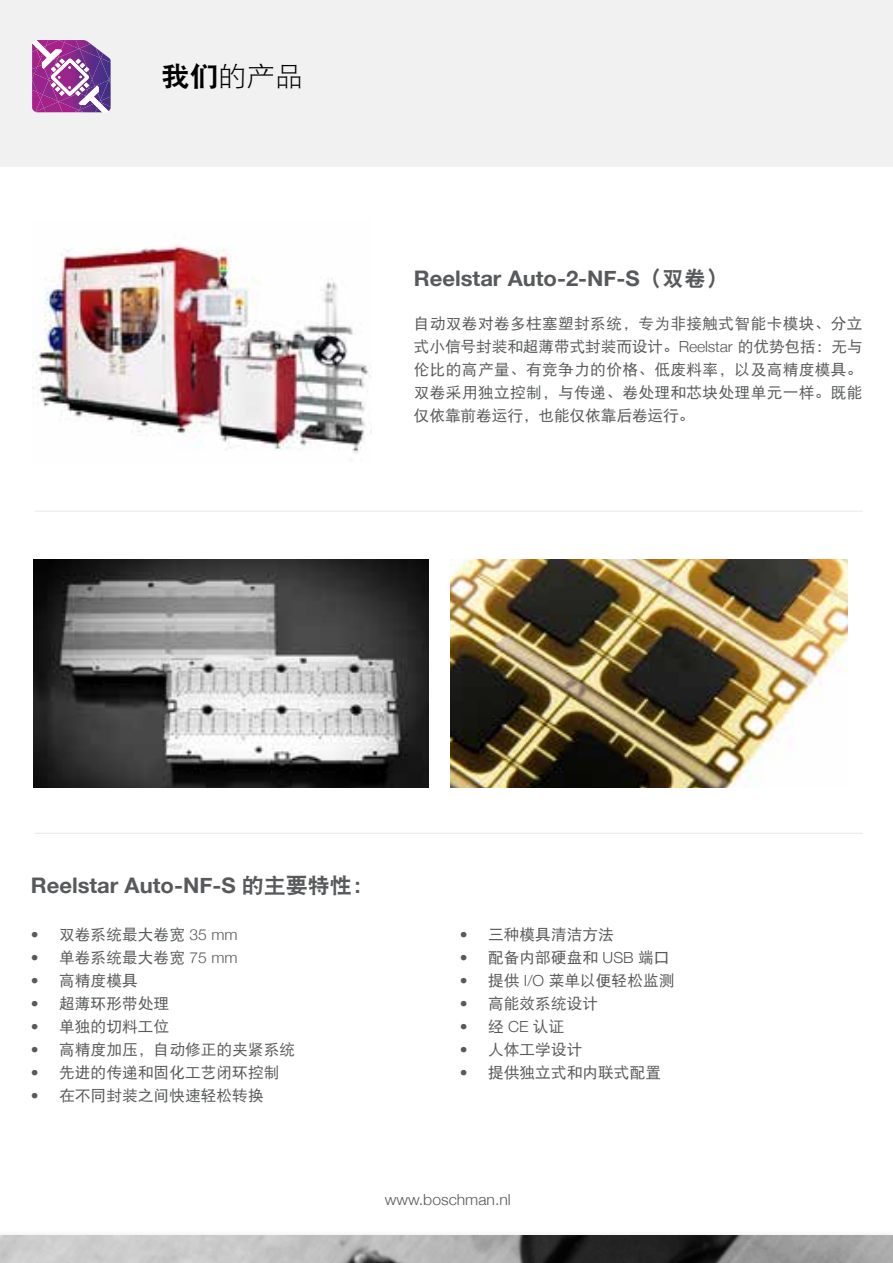
<style>
.page{position:relative;width:893px;height:1263px;background:#fff}
.page>*{position:absolute;margin:0;border:0;box-sizing:border-box;transform-origin:0 0}
.t1{font:27.6px "DF Hei W3";color:#000}
.t2{font:700 21.45px "Helvetica Neue";color:#58595b}
.t3{font:15.3px/23px "DF Hei W5";color:#58595b;text-align:justify}
.t4{font:300 15.3px "Helvetica Neue";color:#58595b}
.s1{font-family:"DF Hei W9"}
.s2{font-family:"DF Hei W9";font-weight:400}
.s3{font-family:"Helvetica Neue";font-weight:300}
.s4{font-family:"DF Hei W5";font-weight:400}
</style>
<div class="page">
<div style="left:0;top:0;width:893px;height:166px;background:#f1f1f2"></div>
<img style="left:0;top:1235px;width:893px;height:28px">
<hr style="left:35px;top:511px;width:828px;height:1px;background:#000">
<img style="left:32px;top:245px;width:339px;height:209px">
<svg style="left:32px;top:40px;width:79px;height:73px"></svg>
<hr style="left:35px;top:833px;width:828px;height:1px;background:#000">
<img style="left:451px;top:560px;width:396px;height:227px">
<img style="left:33px;top:560px;width:395px;height:227px">
<h1 class="t1" style="left:161px;top:62px;width:143px"><span class="s1">我们</span>的产品</h1>
<h2 class="t2" style="left:414px;top:262px;width:316px">Reelstar Auto-2-NF-S<span class="s2">（双卷）</span></h2>
<p class="t3" style="left:414px;top:312px;width:450px">自动双卷对卷多柱塞塑封系统，专为非接触式智能卡模块、分立式小信号封装和超薄带式封装而设计。<span class="s3">Reelstar</span> 的优势包括：无与伦比的高产量、有竞争力的价格、低废料率，以及高精度模具。双卷采用独立控制，与传递、卷处理和芯块处理单元一样。既能仅依靠前卷运行，也能仅依靠后卷运行。</p>
<h2 class="t2" style="left:31px;top:869px;width:345px">Reelstar Auto-NF-S <span class="s2">的主要特性：</span></h2>
<p class="t3" style="left:31px;top:923px;width:208px"><span class="s3">•</span> 双卷系统最大卷宽 <span class="s3">35 mm</span></p>
<p class="t3" style="left:31px;top:946px;width:208px"><span class="s3">•</span> 单卷系统最大卷宽 <span class="s3">75 mm</span></p>
<p class="t3" style="left:31px;top:969px;width:109px"><span class="s3">•</span> 高精度模具</p>
<p class="t3" style="left:31px;top:992px;width:140px"><span class="s3">•</span> 超薄环形带处理</p>
<p class="t3" style="left:31px;top:1015px;width:140px"><span class="s3">•</span> 单独的切料工位</p>
<p class="t3" style="left:31px;top:1038px;width:266px"><span class="s3">•</span> 高精度加压，自动修正的夹紧系统</p>
<p class="t3" style="left:31px;top:1061px;width:250px"><span class="s3">•</span> 先进的传递和固化工艺闭环控制</p>
<p class="t3" style="left:31px;top:1083px;width:234px"><span class="s3">•</span> 在不同封装之间快速轻松转换</p>
<p class="t3" style="left:460px;top:923px;width:156px"><span class="s3">•</span> 三种模具清洁方法</p>
<p class="t3" style="left:460px;top:946px;width:211px"><span class="s3">•</span> 配备内部硬盘和 <span class="s3">USB</span> 端口</p>
<p class="t3" style="left:460px;top:969px;width:216px"><span class="s3">•</span> 提供 <span class="s3">I/O</span> 菜单以便轻松监测</p>
<p class="t3" style="left:460px;top:992px;width:140px"><span class="s3">•</span> 高能效系统设计</p>
<p class="t4" style="left:460px;top:1014px;width:106px">• <span class="s4">经</span> CE <span class="s4">认证</span></p>
<p class="t3" style="left:460px;top:1038px;width:124px"><span class="s3">•</span> 人体工学设计</p>
<p class="t3" style="left:460px;top:1061px;width:203px"><span class="s3">•</span> 提供独立式和内联式配置</p>
<p class="t4" style="left:385px;top:1187px;width:127px">www.boschman.nl</p>
</div>
